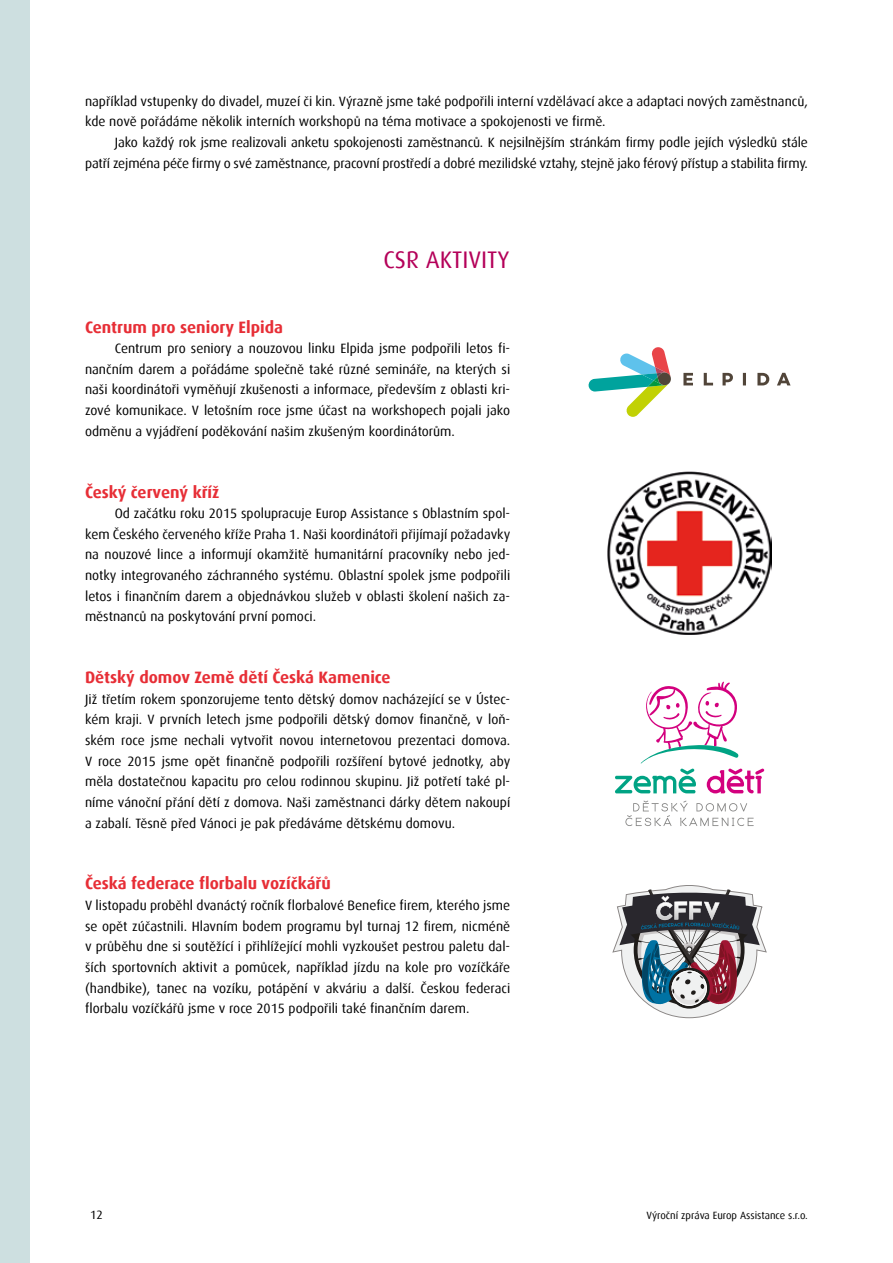
<style>
.page{position:relative;width:893px;height:1263px;background:#fff}
.page>*{position:absolute;margin:0;border:0;box-sizing:border-box;transform-origin:0 0}
.t1{font:24px "Dax CE";color:#b40059}
.t2{font:700 16.5px "Dax CE";color:#e72e36}
.t3{font:13.5px/20.7px "Dax CE";color:#000;text-align:justify}
.t4{font:12px "Dax CE";color:#000}
.t5{font:10.5px "Dax CE";color:#000}
</style>
<div class="page">
<svg style="left:612px;top:885px;width:155px;height:133px"></svg>
<svg style="left:625px;top:801px;width:129px;height:25px"></svg>
<svg style="left:615px;top:681px;width:149px;height:112px"></svg>
<img style="left:608px;top:471px;width:163px;height:164px">
<svg style="left:589px;top:347px;width:82px;height:70px"></svg>
<svg style="left:683px;top:373px;width:108px;height:12px"></svg>
<div style="left:0;top:0;width:30px;height:1263px;background:#cddfe0"></div>
<p class="t3" style="left:85px;top:90px;width:724px">například vstupenky do divadel, muzeí či kin. Výrazně jsme také podpořili interní vzdělávací akce a adaptaci nových zaměstnanců, kde nově pořádáme několik interních workshopů na téma motivace a spokojenosti ve firmě.</p>
<p class="t3" style="left:85px;top:132px;width:724px;text-align:right">Jako každý rok jsme realizovali anketu spokojenosti zaměstnanců. K nejsilnějším stránkám firmy podle jejích výsledků stále<br>patří zejména péče firmy o své zaměstnance, pracovní prostředí a dobré mezilidské vztahy, stejně jako férový přístup a stabilita firmy.</p>
<h1 class="t1" style="left:383px;top:245px;width:128px">CSR AKTIVITY</h1>
<p class="t2" style="left:85px;top:316px;width:200px">Centrum pro seniory Elpida</p>
<p class="t3" style="left:85px;top:338px;width:427px;text-indent:30px">Centrum pro seniory a nouzovou linku Elpida jsme podpořili letos fi&shy;nančním darem a pořádáme společně také různé semináře, na kterých si naši koordinátoři vyměňují zkušenosti a informace, především z oblasti kri&shy;zové komunikace. V letošním roce jsme účast na workshopech pojali jako odměnu a vyjádření poděkování našim zkušeným koordinátorům.</p>
<p class="t2" style="left:85px;top:481px;width:136px">Český červený kříž</p>
<p class="t3" style="left:85px;top:503px;width:427px;text-indent:30px">Od začátku roku 2015 spolupracuje Europ Assistance s Oblastním spol&shy;kem Českého červeného kříže Praha 1. Naši koordinátoři přijímají požadavky na nouzové lince a informují okamžitě humanitární pracovníky nebo jed&shy;notky integrovaného záchranného systému. Oblastní spolek jsme podpořili letos i finančním darem a objednávkou služeb v oblasti školení našich za&shy;městnanců na poskytování první pomoci.</p>
<p class="t2" style="left:85px;top:667px;width:307px">Dětský domov Země dětí Česká Kamenice</p>
<p class="t3" style="left:85px;top:688px;width:427px">Již třetím rokem sponzorujeme tento dětský domov nacházející se v Ústec&shy;kém kraji. V prvních letech jsme podpořili dětský domov finančně, v loň&shy;ském roce jsme nechali vytvořit novou internetovou prezentaci domova.<br>V roce 2015 jsme opět finančně podpořili rozšíření bytové jednotky, aby měla dostatečnou kapacitu pro celou rodinnou skupinu. Již potřetí také pl&shy;níme vánoční přání dětí z domova. Naši zaměstnanci dárky dětem nakoupí a zabalí. Těsně před Vánoci je pak předáváme dětskému domovu.</p>
<p class="t2" style="left:85px;top:873px;width:247px">Česká federace florbalu vozíčkářů</p>
<p class="t3" style="left:85px;top:895px;width:427px">V listopadu proběhl dvanáctý ročník florbalové Benefice firem, kterého jsme se opět zúčastnili. Hlavním bodem programu byl turnaj 12 firem, nicméně v průběhu dne si soutěžící i přihlížející mohli vyzkoušet pestrou paletu dal&shy;ších sportovních aktivit a pomůcek, například jízdu na kole pro vozíčkáře (handbike), tanec na vozíku, potápění v akváriu a další. Českou federaci florbalu vozíčkářů jsme v roce 2015 podpořili také finančním darem.</p>
<p class="t4" style="left:90px;top:1208px;width:14px">12</p>
<p class="t5" style="left:646px;top:1209px;width:163px">Výroční zpráva Europ Assistance s.r.o.</p>
</div>
